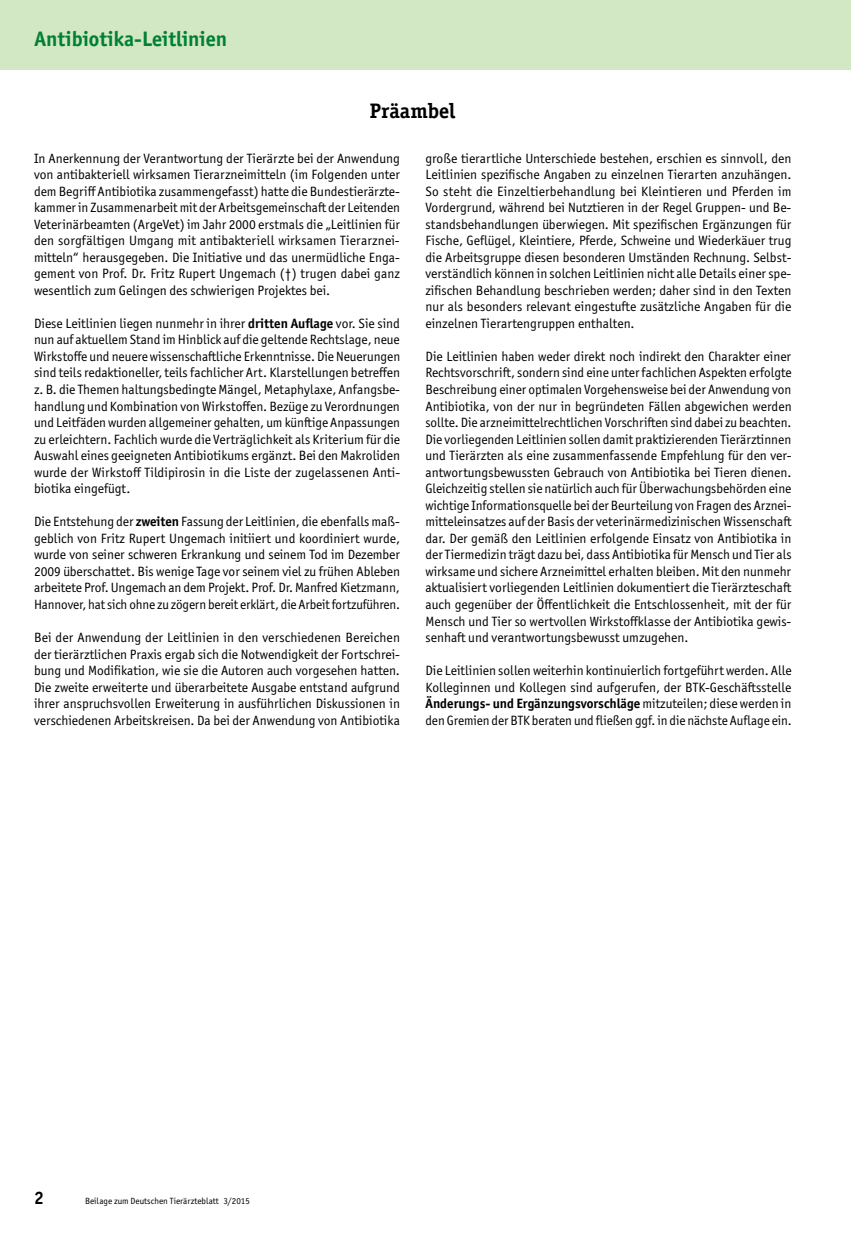
<style>
.page{position:relative;width:851px;height:1234px;background:#fff}
.page>*{position:absolute;margin:0;border:0;box-sizing:border-box;transform-origin:0 0}
.t1{font:700 21px "Officina Sans ITC Pro";color:#008033}
.t2{font:700 21px "Officina Serif ITC Pro";color:#000}
.t3{font:700 18px "Officina Sans ITC Pro";color:#000}
.t4{font:13.5px/16.5px "Officina Sans ITC Pro";color:#000;text-align:justify}
.t5{font:9px "Officina Sans ITC Pro";color:#000}
.s1{font-weight:700}
</style>
<div class="page">
<div style="left:0;top:0;width:850px;height:69px;background:#d2e7c4"></div>
<h1 class="t1" style="left:35px;top:26px;width:194px">Antibiotika-Leitlinien</h1>
<h1 class="t2" style="left:370px;top:98px;width:87px">Präambel</h1>
<p class="t4" style="left:34px;top:150px;width:367px">In Anerkennung der Verantwortung der Tierärzte bei der Anwendung von antibakteriell wirksamen Tierarzneimitteln (im Folgenden unter dem Begriff Antibiotika zusammengefasst) hatte die Bundestierärzte&shy;kammer in Zusammenarbeit mit der Arbeitsgemeinschaft der Leitenden Veterinärbeamten (ArgeVet) im Jahr 2000 erstmals die „Leitlinien für den sorgfältigen Umgang mit antibakteriell wirksamen Tierarznei&shy;mitteln“ herausgegeben. Die Initiative und das unermüdliche Enga&shy;gement von Prof. Dr. Fritz Rupert Ungemach (†) trugen dabei ganz wesentlich zum Gelingen des schwierigen Projektes bei.</p>
<p class="t4" style="left:34px;top:315px;width:367px">Diese Leitlinien liegen nunmehr in ihrer <span class="s1">dritten Auflage</span> vor. Sie sind nun auf aktuellem Stand im Hinblick auf die geltende Rechtslage, neue Wirkstoffe und neuere wissenschaftliche Erkenntnisse. Die Neuerungen sind teils redaktioneller, teils fachlicher Art. Klarstellungen betreffen z. B. die Themen haltungsbedingte Mängel, Metaphylaxe, Anfangsbe&shy;handlung und Kombination von Wirkstoffen. Bezüge zu Verordnungen und Leitfäden wurden allgemeiner gehalten, um künftige Anpassungen zu erleichtern. Fachlich wurde die Verträglichkeit als Kriterium für die Auswahl eines geeigneten Antibiotikums ergänzt. Bei den Makroliden wurde der Wirkstoff Tildipirosin in die Liste der zugelassenen Anti&shy;biotika eingefügt.</p>
<p class="t4" style="left:34px;top:513px;width:367px">Die Entstehung der <span class="s1">zweiten</span> Fassung der Leitlinien, die ebenfalls maß&shy;geblich von Fritz Rupert Ungemach initiiert und koordiniert wurde, wurde von seiner schweren Erkrankung und seinem Tod im Dezember 2009 überschattet. Bis wenige Tage vor seinem viel zu frühen Ableben arbeitete Prof. Ungemach an dem Projekt. Prof. Dr. Manfred Kietzmann, Hannover, hat sich ohne zu zögern bereit erklärt, die Arbeit fortzuführen.</p>
<p class="t4" style="left:34px;top:629px;width:367px">Bei der Anwendung der Leitlinien in den verschiedenen Bereichen der tierärztlichen Praxis ergab sich die Notwendigkeit der Fortschrei&shy;bung und Modifikation, wie sie die Autoren auch vorgesehen hatten.<br>Die zweite erweiterte und überarbeitete Ausgabe entstand aufgrund ihrer anspruchsvollen Erweiterung in ausführlichen Diskussionen in verschiedenen Arbeitskreisen. Da bei der Anwendung von Antibiotika</p>
<p class="t4" style="left:425px;top:150px;width:367px">große tierartliche Unterschiede bestehen, erschien es sinnvoll, den Leitlinien spezifische Angaben zu einzelnen Tierarten anzuhängen.<br>So steht die Einzeltierbehandlung bei Kleintieren und Pferden im Vordergrund, während bei Nutztieren in der Regel Gruppen- und Be&shy;standsbehandlungen überwiegen. Mit spezifischen Ergänzungen für Fische, Geflügel, Kleintiere, Pferde, Schweine und Wiederkäuer trug die Arbeitsgruppe diesen besonderen Umständen Rechnung. Selbst&shy;verständlich können in solchen Leitlinien nicht alle Details einer spe&shy;zifischen Behandlung beschrieben werden; daher sind in den Texten nur als besonders relevant eingestufte zusätzliche Angaben für die einzelnen Tierartengruppen enthalten.</p>
<p class="t4" style="left:425px;top:348px;width:367px">Die Leitlinien haben weder direkt noch indirekt den Charakter einer Rechtsvorschrift, sondern sind eine unter fachlichen Aspekten erfolgte Beschreibung einer optimalen Vorgehensweise bei der Anwendung von Antibiotika, von der nur in begründeten Fällen abgewichen werden sollte. Die arzneimittelrechtlichen Vorschriften sind dabei zu beachten.<br>Die vorliegenden Leitlinien sollen damit praktizierenden Tierärztinnen und Tierärzten als eine zusammenfassende Empfehlung für den ver&shy;antwortungsbewussten Gebrauch von Antibiotika bei Tieren dienen.<br>Gleichzeitig stellen sie natürlich auch für Überwachungsbehörden eine wichtige Informationsquelle bei der Beurteilung von Fragen des Arznei&shy;mitteleinsatzes auf der Basis der veterinärmedizinischen Wissenschaft dar. Der gemäß den Leitlinien erfolgende Einsatz von Antibiotika in der Tiermedizin trägt dazu bei, dass Antibiotika für Mensch und Tier als wirksame und sichere Arzneimittel erhalten bleiben. Mit den nunmehr aktualisiert vorliegenden Leitlinien dokumentiert die Tierärzteschaft auch gegenüber der Öffentlichkeit die Entschlossenheit, mit der für Mensch und Tier so wertvollen Wirkstoffklasse der Antibiotika gewis&shy;senhaft und verantwortungsbewusst umzugehen.</p>
<p class="t4" style="left:425px;top:662px;width:367px">Die Leitlinien sollen weiterhin kontinuierlich fortgeführt werden. Alle Kolleginnen und Kollegen sind aufgerufen, der BTK-Geschäftsstelle <span class="s1">Änderungs- und Ergänzungsvorschläge</span> mitzuteilen; diese werden in den Gremien der BTK beraten und fließen ggf. in die nächste Auflage ein.</p>
<h2 class="t3" style="left:34px;top:1186px;width:11px">2</h2>
<p class="t5" style="left:85px;top:1195px;width:166px">Beilage zum Deutschen Tierärzteblatt 3/2015</p>
</div>
